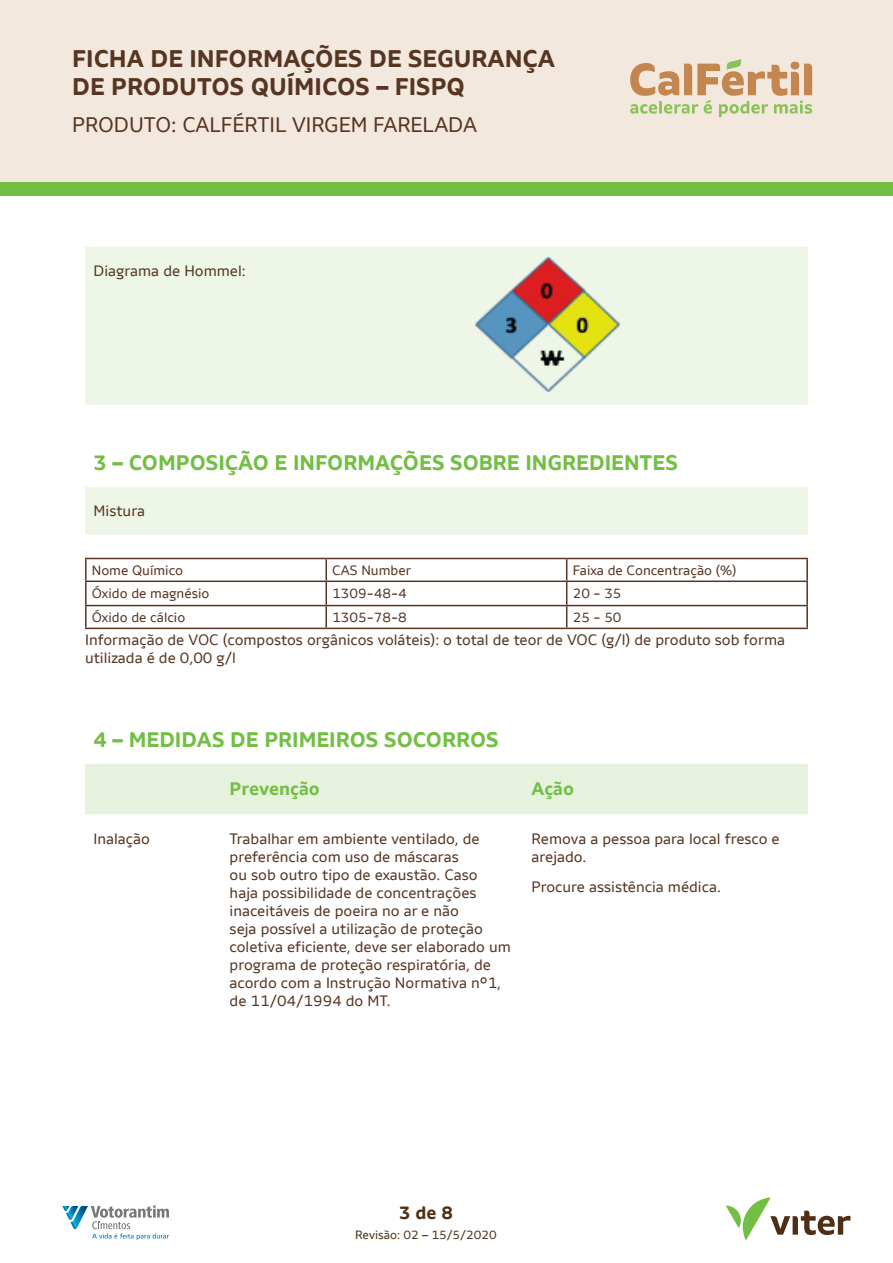
<style>
.page{position:relative;width:893px;height:1263px;background:#fff}
.page>*{position:absolute;margin:0;border:0;box-sizing:border-box;transform-origin:0 0}
.t1{font:700 24px/28.8px "Votorantim Sans";color:#563522}
.t2{font:700 21px "Votorantim Sans";color:#72bf44}
.t3{font:21px "Votorantim Sans";color:#563522}
.t4{font:700 18px "Votorantim Sans";color:#72bf44}
.t5{font:700 18px "Votorantim Sans";color:#4e2f14}
.t6{font:15px/18px "Votorantim Sans";color:#563522}
.t7{font:13.5px "Votorantim Sans";color:#563522}
.t8{font:12px "Votorantim Sans";color:#4e2f14}
</style>
<div class="page">
<svg style="left:726px;top:1197px;width:124px;height:43px"></svg>
<svg style="left:62px;top:1205px;width:107px;height:35px"></svg>
<div style="left:0;top:0;width:893px;height:184px;background:#f3e8dd"></div>
<div style="left:0;top:182px;width:893px;height:14px;background:#72bf44"></div>
<svg style="left:630px;top:59px;width:182px;height:58px"></svg>
<div style="left:85px;top:247px;width:723px;height:158px;background:#eef6e8"></div>
<div style="left:85px;top:487px;width:723px;height:48px;background:#eef6e8"></div>
<hr style="left:85px;top:558px;width:241px;height:1px;background:#563522">
<hr style="left:85px;top:559px;width:2px;height:21px;background:#563522">
<hr style="left:326px;top:558px;width:241px;height:1px;background:#563522">
<hr style="left:325px;top:559px;width:2px;height:21px;background:#563522">
<hr style="left:567px;top:558px;width:241px;height:1px;background:#563522">
<hr style="left:806px;top:559px;width:2px;height:21px;background:#563522">
<hr style="left:85px;top:580px;width:241px;height:2px;background:#563522">
<hr style="left:85px;top:582px;width:2px;height:23px;background:#563522">
<hr style="left:326px;top:580px;width:241px;height:2px;background:#563522">
<hr style="left:325px;top:582px;width:2px;height:23px;background:#563522">
<hr style="left:567px;top:580px;width:241px;height:2px;background:#563522">
<hr style="left:806px;top:582px;width:2px;height:23px;background:#563522">
<hr style="left:85px;top:605px;width:241px;height:1px;background:#563522">
<hr style="left:85px;top:606px;width:2px;height:22px;background:#563522">
<hr style="left:326px;top:605px;width:241px;height:1px;background:#563522">
<hr style="left:325px;top:606px;width:2px;height:22px;background:#563522">
<hr style="left:567px;top:605px;width:241px;height:1px;background:#563522">
<svg style="left:566px;top:559px;width:1px;height:69px"></svg>
<hr style="left:806px;top:606px;width:2px;height:22px;background:#563522">
<hr style="left:85px;top:628px;width:241px;height:1px;background:#563522">
<hr style="left:326px;top:628px;width:241px;height:1px;background:#563522">
<hr style="left:567px;top:628px;width:241px;height:1px;background:#563522">
<div style="left:85px;top:764px;width:723px;height:50px;background:#e7f2de"></div>
<svg style="left:85px;top:814px;width:723px;height:1px"></svg>
<img style="left:474px;top:256px;width:147px;height:137px">
<h1 class="t1" style="left:72px;top:44px;width:484px">FICHA DE INFORMAÇÕES DE SEGURANÇA<br>DE PRODUTOS QUÍMICOS – FISPQ</h1>
<h2 class="t3" style="left:72px;top:113px;width:406px">PRODUTO: CALFÉRTIL VIRGEM FARELADA</h2>
<p class="t6" style="left:94px;top:261px;width:154px">Diagrama de Hommel:</p>
<h2 class="t2" style="left:94px;top:450px;width:586px">3 – COMPOSIÇÃO E INFORMAÇÕES SOBRE INGREDIENTES</h2>
<p class="t6" style="left:94px;top:502px;width:53px">Mistura</p>
<p class="t7" style="left:92px;top:563px;width:93px">Nome Químico</p>
<p class="t7" style="left:332px;top:563px;width:81px">CAS Number</p>
<p class="t7" style="left:573px;top:563px;width:165px">Faixa de Concentração (%)</p>
<p class="t7" style="left:92px;top:586px;width:119px">Óxido de magnésio</p>
<p class="t7" style="left:332px;top:586px;width:76px">1309-48-4</p>
<p class="t7" style="left:573px;top:586px;width:50px">20 - 35</p>
<p class="t7" style="left:92px;top:610px;width:95px">Óxido de cálcio</p>
<p class="t7" style="left:332px;top:610px;width:76px">1305-78-8</p>
<p class="t7" style="left:573px;top:610px;width:50px">25 - 50</p>
<p class="t6" style="left:85px;top:631px;width:702px">Informação de VOC (compostos orgânicos voláteis): o total de teor de VOC (g/l) de produto sob forma utilizada é de 0,00 g/l</p>
<h2 class="t2" style="left:94px;top:727px;width:407px">4 – MEDIDAS DE PRIMEIROS SOCORROS</h2>
<p class="t4" style="left:230px;top:778px;width:92px">Prevenção</p>
<p class="t4" style="left:532px;top:778px;width:44px">Ação</p>
<p class="t6" style="left:94px;top:829px;width:58px">Inalação</p>
<p class="t6" style="left:230px;top:829px;width:283px">Trabalhar em ambiente ventilado, de preferência com uso de máscaras<br>ou sob outro tipo de exaustão. Caso<br>haja possibilidade de concentrações inaceitáveis de poeira no ar e não<br>seja possível a utilização de proteção coletiva eficiente, deve ser elaborado um programa de proteção respiratória, de acordo com a Instrução Normativa nº1, de 11/04/1994 do MT.</p>
<p class="t6" style="left:531px;top:829px;width:250px">Remova a pessoa para local fresco e arejado.</p>
<p class="t6" style="left:531px;top:878px;width:191px">Procure assistência médica.</p>
<p class="t5" style="left:399px;top:1201px;width:55px">3 de 8</p>
<p class="t8" style="left:355px;top:1228px;width:143px">Revisão: 02 – 15/5/2020</p>
</div>
